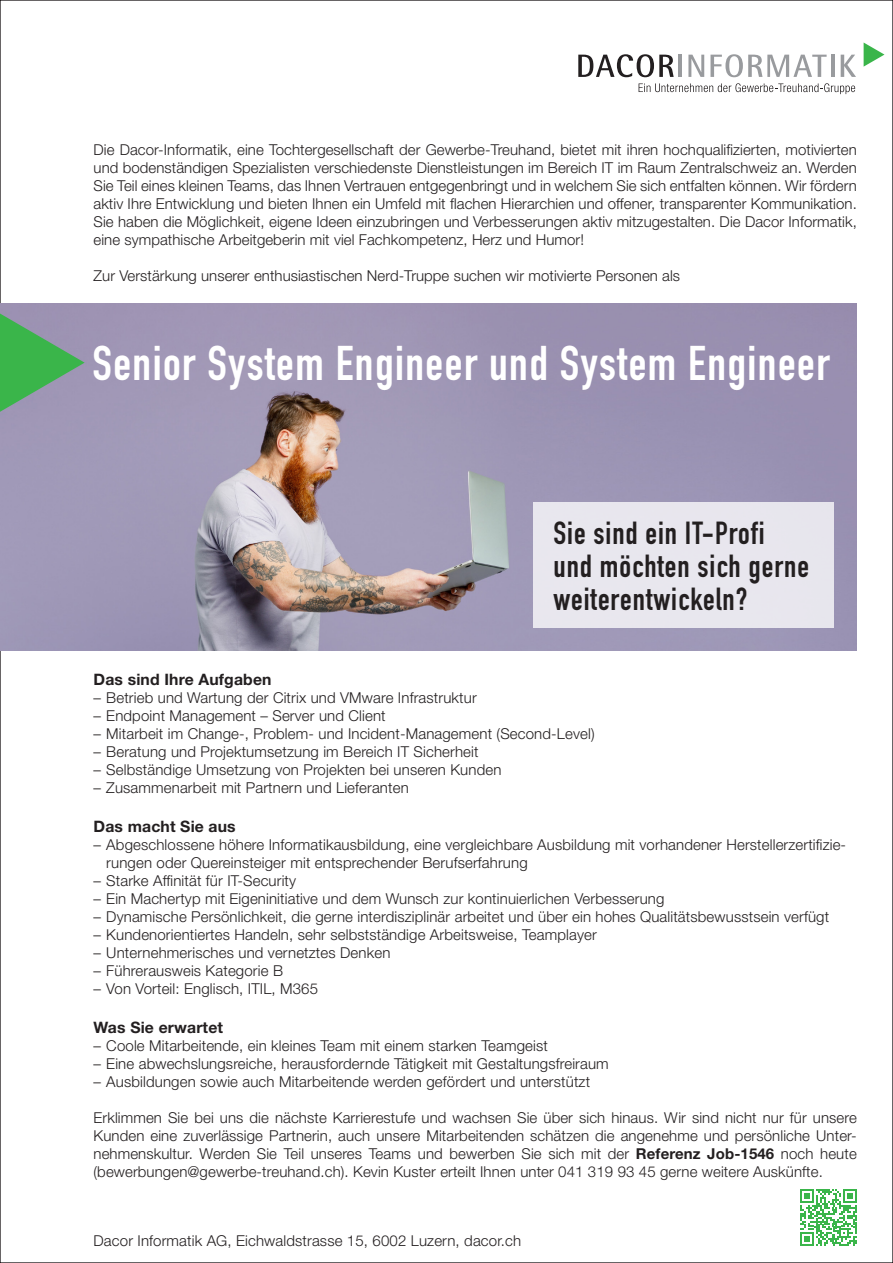
<style>
.page{position:relative;width:893px;height:1263px;background:#fff}
.page>*{position:absolute;margin:0;border:0;box-sizing:border-box;transform-origin:0 0}
._05_Stelleninserat_light{font:48px "DIN Engschrift Std";letter-spacing:.03em;color:#fff}
.t1{font:31.5px "DIN Engschrift Std";letter-spacing:.03em;color:#231f20}
._02_Inserat_light{font:700 15.75px "Helvetica Neue LT Pro";letter-spacing:.01em;color:#231f20}
._05_Stelleninserat_light-2{font:300 15px/18px "Helvetica Neue LT Pro";letter-spacing:.01em;color:#231f20;text-align:justify}
.s1{font-weight:700}
</style>
<div class="page">
<svg style="left:578px;top:54px;width:96px;height:23px"></svg>
<hr style="left:679px;top:55px;width:3px;height:22px;background:#999b9e">
<svg style="left:688px;top:55px;width:16px;height:22px"></svg>
<svg style="left:710px;top:54px;width:117px;height:23px"></svg>
<hr style="left:831px;top:55px;width:3px;height:22px;background:#999b9e">
<svg style="left:841px;top:55px;width:15px;height:22px"></svg>
<svg style="left:864px;top:43px;width:20px;height:24px"></svg>
<svg style="left:639px;top:83px;width:216px;height:11px"></svg>
<svg style="left:800px;top:1189px;width:57px;height:57px"></svg>
<img style="left:0;top:304px;width:857px;height:347px">
<div style="left:533px;top:502px;width:300px;height:126px;background:#e8e7ee"></div>
<svg style="left:0;top:313px;width:85px;height:99px;background:#6ca47f"></svg>
<p class="_05_Stelleninserat_light-2" style="left:94px;top:140px;width:765px">Die Dacor-Informatik, eine Tochtergesellschaft der Gewerbe-Treuhand, bietet mit ihren hochqualifizierten, motivierten und bodenständigen Spezialisten verschiedenste Dienstleistungen im Bereich IT im Raum Zentralschweiz an. Werden Sie Teil eines kleinen Teams, das Ihnen Vertrauen entgegenbringt und in welchem Sie sich entfalten können. Wir fördern aktiv Ihre Entwicklung und bieten Ihnen ein Umfeld mit flachen Hierarchien und offener, transparenter Kommunikation.<br>Sie haben die Möglichkeit, eigene Ideen einzubringen und Verbesserungen aktiv mitzugestalten. Die Dacor Informatik, eine sympathische Arbeitgeberin mit viel Fachkompetenz, Herz und Humor!</p>
<p class="_05_Stelleninserat_light-2" style="left:94px;top:266px;width:588px">Zur Verstärkung unserer enthusiastischen Nerd-Truppe suchen wir motivierte Personen als</p>
<p class="_05_Stelleninserat_light" style="left:92px;top:335px;width:739px">Senior System Engineer und System Engineer</p>
<p class="t1" style="left:554px;top:514px;width:213px">Sie sind ein IT-Profi</p>
<p class="t1" style="left:554px;top:547px;width:257px">und möchten sich gerne</p>
<p class="t1" style="left:554px;top:580px;width:195px">weiterentwickeln?</p>
<p class="_02_Inserat_light" style="left:94px;top:669px;width:180px">Das sind Ihre Aufgaben</p>
<p class="_05_Stelleninserat_light-2" style="left:94px;top:688px;width:385px">– Betrieb und Wartung der Citrix und VMware Infrastruktur</p>
<p class="_05_Stelleninserat_light-2" style="left:94px;top:706px;width:294px">– Endpoint Management – Server und Client</p>
<p class="_05_Stelleninserat_light-2" style="left:94px;top:724px;width:503px">– Mitarbeit im Change-, Problem- und Incident-Management (Second-Level)</p>
<p class="_05_Stelleninserat_light-2" style="left:94px;top:742px;width:386px">– Beratung und Projektumsetzung im Bereich IT Sicherheit</p>
<p class="_05_Stelleninserat_light-2" style="left:94px;top:760px;width:409px">– Selbständige Umsetzung von Projekten bei unseren Kunden</p>
<p class="_05_Stelleninserat_light-2" style="left:94px;top:778px;width:317px">– Zusammenarbeit mit Partnern und Lieferanten</p>
<p class="_02_Inserat_light" style="left:94px;top:816px;width:144px">Das macht Sie aus</p>
<p class="_05_Stelleninserat_light-2" style="left:106px;top:835px;width:741px;text-indent:-13px">– Abgeschlossene höhere Informatikausbildung, eine vergleichbare Ausbildung mit vorhandener Herstellerzertifizie&shy;rungen oder Quereinsteiger mit entsprechender Berufserfahrung</p>
<p class="_05_Stelleninserat_light-2" style="left:94px;top:871px;width:204px">– Starke Affinität für IT-Security</p>
<p class="_05_Stelleninserat_light-2" style="left:94px;top:889px;width:572px">– Ein Machertyp mit Eigeninitiative und dem Wunsch zur kontinuierlichen Verbesserung</p>
<p class="_05_Stelleninserat_light-2" style="left:94px;top:907px;width:737px">– Dynamische Persönlichkeit, die gerne interdisziplinär arbeitet und über ein hohes Qualitätsbewusstsein verfügt</p>
<p class="_05_Stelleninserat_light-2" style="left:94px;top:925px;width:505px">– Kundenorientiertes Handeln, sehr selbstständige Arbeitsweise, Teamplayer</p>
<p class="_05_Stelleninserat_light-2" style="left:94px;top:943px;width:298px">– Unternehmerisches und vernetztes Denken</p>
<p class="_05_Stelleninserat_light-2" style="left:94px;top:961px;width:191px">– Führerausweis Kategorie B</p>
<p class="_05_Stelleninserat_light-2" style="left:94px;top:979px;width:226px">– Von Vorteil: Englisch, ITIL, M365</p>
<p class="_02_Inserat_light" style="left:94px;top:1017px;width:131px">Was Sie erwartet</p>
<p class="_05_Stelleninserat_light-2" style="left:94px;top:1036px;width:456px">– Coole Mitarbeitende, ein kleines Team mit einem starken Teamgeist</p>
<p class="_05_Stelleninserat_light-2" style="left:94px;top:1054px;width:517px">– Eine abwechslungsreiche, herausfordernde Tätigkeit mit Gestaltungsfreiraum</p>
<p class="_05_Stelleninserat_light-2" style="left:94px;top:1072px;width:498px">– Ausbildungen sowie auch Mitarbeitende werden gefördert und unterstützt</p>
<p class="_05_Stelleninserat_light-2" style="left:94px;top:1108px;width:765px">Erklimmen Sie bei uns die nächste Karrierestufe und wachsen Sie über sich hinaus. Wir sind nicht nur für unsere Kunden eine zuverlässige Partnerin, auch unsere Mitarbeitenden schätzen die angenehme und persönliche Unter&shy;nehmenskultur. Werden Sie Teil unseres Teams und bewerben Sie sich mit der <span class="s1">Referenz Job-1546</span> noch heute (bewerbungen@gewerbe-treuhand.ch). Kevin Kuster erteilt Ihnen unter 041 319 93 45 gerne weitere Auskünfte.</p>
<p class="_05_Stelleninserat_light-2" style="left:94px;top:1231px;width:429px">Dacor Informatik AG, Eichwaldstrasse 15, 6002 Luzern, dacor.ch</p>
</div>
